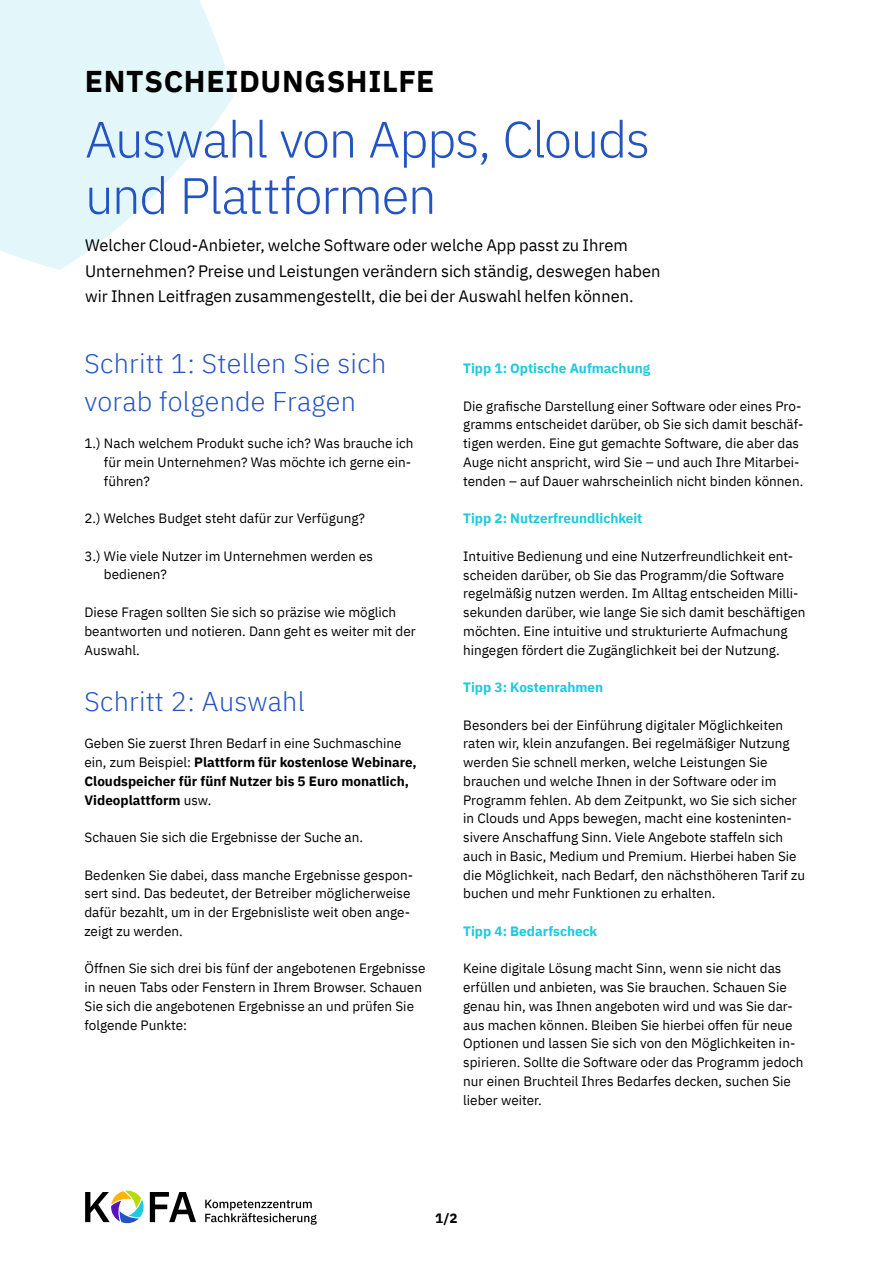
<style>
.page{position:relative;width:893px;height:1263px;background:#fff}
.page>*{position:absolute;margin:0;border:0;box-sizing:border-box;transform-origin:0 0}
.t1{font:300 51px/56.2px "IBM Plex Sans";letter-spacing:-.03em;color:#2454c2}
.t2{font:700 30px "IBM Plex Sans";letter-spacing:.02em;color:#000}
.t3{font:300 27px/37.5px "IBM Plex Sans";letter-spacing:.01em;color:#2454c2}
.t4{font:16.5px/25.5px "IBM Plex Sans";color:#000}
.t5{font:13.5px/18.8px "IBM Plex Sans";color:#000}
.t6{font:700 13.5px/18.8px "IBM Plex Sans";color:#000}
.t7{font:700 13.5px "IBM Plex Sans";color:#1fc9de}
.s1{font-weight:400}
</style>
<div class="page">
<svg style="left:0;top:0;width:234px;height:270px;fill:#e3f7fa"></svg>
<svg style="left:85px;top:1190px;width:111px;height:34px"></svg>
<svg style="left:205px;top:1200px;width:112px;height:25px"></svg>
<h2 class="t2" style="left:85px;top:57px;width:351px">ENTSCHEIDUNGSHILFE</h2>
<h1 class="t1" style="left:85px;top:107px;width:566px">Auswahl von Apps, Clouds und Plattformen</h1>
<p class="t4" style="left:85px;top:231px;width:577px">Welcher Cloud-Anbieter, welche Software oder welche App passt zu Ihrem<br>Unternehmen? Preise und Leistungen verändern sich ständig, deswegen haben wir Ihnen Leitfragen zusammengestellt, die bei der Auswahl helfen können.</p>
<h3 class="t3" style="left:84px;top:343px;width:303px">Schritt 1: Stellen Sie sich vorab folgende Fragen</h3>
<p class="t5" style="left:104px;top:433px;width:311px;text-indent:-19px">1.) Nach welchem Produkt suche ich? Was brauche ich für mein Unternehmen? Was möchte ich gerne ein&shy;führen?</p>
<p class="t5" style="left:84px;top:508px;width:282px">2.) Welches Budget steht dafür zur Verfügung?</p>
<p class="t5" style="left:104px;top:545px;width:271px;text-indent:-19px">3.) Wie viele Nutzer im Unternehmen werden es bedienen?</p>
<p class="t5" style="left:84px;top:602px;width:333px">Diese Fragen sollten Sie sich so präzise wie möglich beantworten und notieren. Dann geht es weiter mit der<br>Auswahl.</p>
<h3 class="t3" style="left:84px;top:680px;width:222px">Schritt 2: Auswahl</h3>
<p class="t6" style="left:84px;top:733px;width:334px"><span class="s1">Geben Sie zuerst Ihren Bedarf in eine Suchmaschine ein, zum Beispiel:</span> Plattform für kostenlose Webinare, Cloudspeicher für fünf Nutzer bis 5 Euro monatlich, Videoplattform <span class="s1">usw.</span></p>
<p class="t5" style="left:84px;top:827px;width:280px">Schauen Sie sich die Ergebnisse der Suche an.</p>
<p class="t5" style="left:84px;top:864px;width:330px">Bedenken Sie dabei, dass manche Ergebnisse gespon&shy;sert sind. Das bedeutet, der Betreiber möglicherweise dafür bezahlt, um in der Ergebnisliste weit oben ange&shy;zeigt zu werden.</p>
<p class="t5" style="left:84px;top:958px;width:343px">Öffnen Sie sich drei bis fünf der angebotenen Ergebnisse in neuen Tabs oder Fenstern in Ihrem Browser. Schauen Sie sich die angebotenen Ergebnisse an und prüfen Sie folgende Punkte:</p>
<p class="t7" style="left:463px;top:358px;width:188px">Tipp 1: Optische Aufmachung</p>
<p class="t5" style="left:463px;top:395px;width:342px">Die grafische Darstellung einer Software oder eines Pro&shy;gramms entscheidet darüber, ob Sie sich damit beschäf&shy;tigen werden. Eine gut gemachte Software, die aber das Auge nicht anspricht, wird Sie – und auch Ihre Mitarbei&shy;tenden – auf Dauer wahrscheinlich nicht binden können.</p>
<p class="t7" style="left:463px;top:508px;width:181px">Tipp 2: Nutzerfreundlichkeit</p>
<p class="t5" style="left:463px;top:545px;width:344px">Intuitive Bedienung und eine Nutzerfreundlichkeit ent&shy;scheiden darüber, ob Sie das Programm/die Software regelmäßig nutzen werden. Im Alltag entscheiden Milli&shy;sekunden darüber, wie lange Sie sich damit beschäftigen möchten. Eine intuitive und strukturierte Aufmachung hingegen fördert die Zugänglichkeit bei der Nutzung.</p>
<p class="t7" style="left:463px;top:676px;width:141px">Tipp 3: Kostenrahmen</p>
<p class="t5" style="left:463px;top:714px;width:343px">Besonders bei der Einführung digitaler Möglichkeiten raten wir, klein anzufangen. Bei regelmäßiger Nutzung werden Sie schnell merken, welche Leistungen Sie brauchen und welche Ihnen in der Software oder im Programm fehlen. Ab dem Zeitpunkt, wo Sie sich sicher in Clouds und Apps bewegen, macht eine kosteninten&shy;sivere Anschaffung Sinn. Viele Angebote staffeln sich auch in Basic, Medium und Premium. Hierbei haben Sie die Möglichkeit, nach Bedarf, den nächsthöheren Tarif zu buchen und mehr Funktionen zu erhalten.</p>
<p class="t7" style="left:463px;top:920px;width:136px">Tipp 4: Bedarfscheck</p>
<p class="t5" style="left:463px;top:958px;width:342px">Keine digitale Lösung macht Sinn, wenn sie nicht das erfüllen und anbieten, was Sie brauchen. Schauen Sie genau hin, was Ihnen angeboten wird und was Sie dar&shy;aus machen können. Bleiben Sie hierbei offen für neue Optionen und lassen Sie sich von den Möglichkeiten in&shy;spirieren. Sollte die Software oder das Programm jedoch nur einen Bruchteil Ihres Bedarfes decken, suchen Sie lieber weiter.</p>
<p class="t6" style="left:435px;top:1207px;width:24px">1/2</p>
</div>
